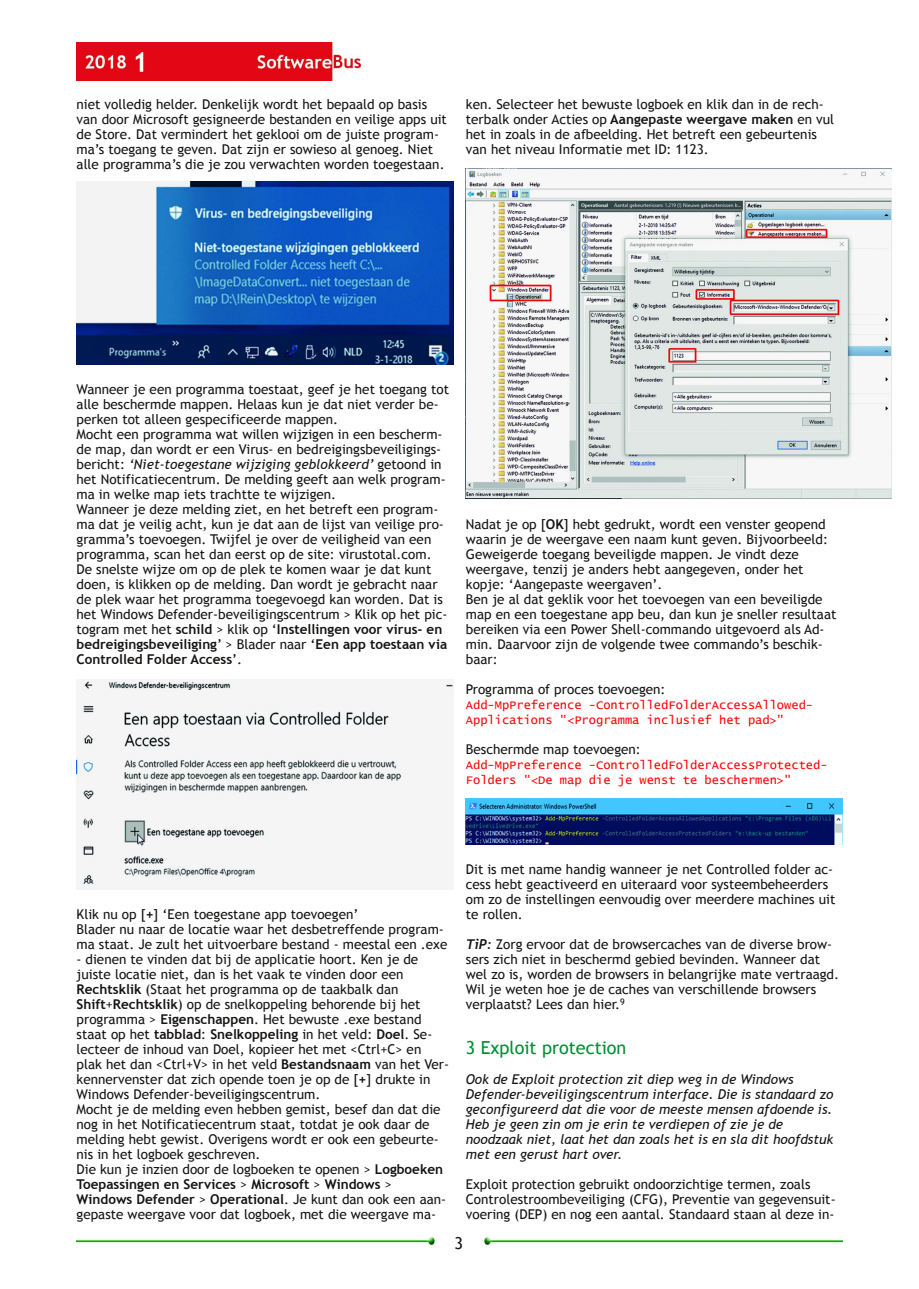
<style>
.page{position:relative;width:919px;height:1289px;background:#fff}
.page>*{position:absolute;margin:0;border:0;box-sizing:border-box;transform-origin:0 0}
.t1{font:18px "Trebuchet MS";color:#008f33}
.t2{font:16.5px "Trebuchet MS";color:#161413}
.t3{font:13.5px/15px "Trebuchet MS";color:#161413}
.t4{font:italic 13.5px/15px "Trebuchet MS";color:#161413}
.t5{font:12px/15px "Lucida Console";color:#f00}
.s1{font-weight:700}
.s2{font-style:italic}
.s3{font-family:"Trebuchet";font-weight:700;font-style:italic}
</style>
<div class="page">
<img style="left:77px;top:43px;width:283px;height:38px">
<img style="left:77px;top:1237px;width:358px;height:7px">
<img style="left:484px;top:1237px;width:358px;height:7px">
<img style="left:77px;top:182px;width:376px;height:182px">
<img style="left:77px;top:679px;width:376px;height:208px">
<img style="left:466px;top:169px;width:425px;height:329px">
<img style="left:466px;top:798px;width:376px;height:46px">
<p class="t3" style="left:77px;top:96px;width:372px">niet volledig helder. Denkelijk wordt het bepaald op basis van door Microsoft gesigneerde bestanden en veilige apps uit de Store. Dat vermindert het geklooi om de juiste program‐ ma’s toegang te geven. Dat zijn er sowieso al genoeg. Niet alle programma’s die je zou verwachten worden toegestaan.</p>
<p class="t3" style="left:466px;top:96px;width:370px">ken. Selecteer het bewuste logboek en klik dan in de rech‐ terbalk onder Acties op <span class="s1">Aangepaste weergave maken</span> en vul het in zoals in de afbeelding. Het betreft een gebeurtenis van het niveau Informatie met ID: 1123.</p>
<p class="t3" style="left:77px;top:381px;width:374px">Wanneer je een programma toestaat, geef je het toegang tot alle beschermde mappen. Helaas kun je dat niet verder be‐ perken tot alleen gespecificeerde mappen.<br>Mocht een programma wat willen wijzigen in een bescherm‐ de map, dan wordt er een Virus‐ en bedreigingsbeveiligings‐ bericht: <span class="s2">‘Niet‐toegestane wijziging geblokkeerd’</span> getoond in het Notificatiecentrum. De melding geeft aan welk program‐ ma in welke map iets trachtte te wijzigen.<br>Wanneer je deze melding ziet, en het betreft een program‐ ma dat je veilig acht, kun je dat aan de lijst van veilige pro‐ gramma’s toevoegen. Twijfel je over de veiligheid van een programma, scan het dan eerst op de site: virustotal.com.<br>De snelste wijze om op de plek te komen waar je dat kunt doen, is klikken op de melding. Dan wordt je gebracht naar de plek waar het programma toegevoegd kan worden. Dat is het Windows Defender‐beveiligingscentrum &gt; Klik op het pic‐ togram met het <span class="s1">schild</span> &gt; klik op ‘<span class="s1">Instellingen voor virus‐ en bedreigingsbeveiliging</span>’ &gt; Blader naar ‘<span class="s1">Een app toestaan via Controlled Folder Access</span>’.</p>
<p class="t3" style="left:466px;top:516px;width:372px">Nadat je op [<span class="s1">OK</span>] hebt gedrukt, wordt een venster geopend waarin je de weergave een naam kunt geven. Bijvoorbeeld:<br>Geweigerde toegang beveiligde mappen. Je vindt deze weergave, tenzij je anders hebt aangegeven, onder het kopje: ‘Aangepaste weergaven’.<br>Ben je al dat geklik voor het toevoegen van een beveiligde map en een toegestane app beu, dan kun je sneller resultaat bereiken via een Power Shell‐commando uitgevoerd als Ad‐ min. Daarvoor zijn de volgende twee commando’s beschik‐ baar:</p>
<p class="t3" style="left:466px;top:681px;width:201px">Programma of proces toevoegen:</p>
<p class="t5" style="left:466px;top:698px;width:349px">Add-MpPreference -ControlledFolderAccessAllowed-<br>Applications "&lt;Programma inclusief het pad&gt;"</p>
<p class="t3" style="left:466px;top:741px;width:176px">Beschermde map toevoegen:</p>
<p class="t5" style="left:466px;top:758px;width:363px">Add-MpPreference -ControlledFolderAccessProtected-<br>Folders "&lt;De map die je wenst te beschermen&gt;"</p>
<p class="t3" style="left:77px;top:906px;width:374px">Klik nu op [<span class="s1">+</span>] ‘Een toegestane app toevoegen’<br>Blader nu naar de locatie waar het desbetreffende program‐ ma staat. Je zult het uitvoerbare bestand ‐ meestal een .exe ‐ dienen te vinden dat bij de applicatie hoort. Ken je de juiste locatie niet, dan is het vaak te vinden door een <span class="s1">Rechtsklik</span> (Staat het programma op de taakbalk dan <span class="s1">Shift</span>+<span class="s1">Rechtsklik</span>) op de snelkoppeling behorende bij het programma &gt; <span class="s1">Eigenschappen</span>. Het bewuste .exe bestand staat op het <span class="s1">tabblad</span>: <span class="s1">Snelkoppeling</span> in het veld: <span class="s1">Doel</span>. Se‐ lecteer de inhoud van Doel, kopieer het met &lt;Ctrl+C&gt; en plak het dan &lt;Ctrl+V&gt; in het veld <span class="s1">Bestandsnaam</span> van het Ver‐ kennervenster dat zich opende toen je op de [<span class="s1">+</span>] drukte in Windows Defender‐beveiligingscentrum.<br>Mocht je de melding even hebben gemist, besef dan dat die nog in het Notificatiecentrum staat, totdat je ook daar de melding hebt gewist. Overigens wordt er ook een gebeurte‐ nis in het logboek geschreven.<br>Die kun je inzien door de logboeken te openen &gt; <span class="s1">Logboeken Toepassingen en Services</span> &gt; <span class="s1">Microsoft</span> &gt; <span class="s1">Windows</span> &gt; <span class="s1">Windows Defender</span> &gt; <span class="s1">Operational</span>. Je kunt dan ook een aan‐ gepaste weergave voor dat logboek, met die weergave ma‐</p>
<p class="t3" style="left:466px;top:861px;width:371px">Dit is met name handig wanneer je net Controlled folder ac‐ cess hebt geactiveerd en uiteraard voor systeembeheerders om zo de instellingen eenvoudig over meerdere machines uit te rollen.</p>
<p class="t3" style="left:466px;top:936px;width:375px"><span class="s3">TiP:</span> Zorg ervoor dat de browsercaches van de diverse brow‐ sers zich niet in beschermd gebied bevinden. Wanneer dat wel zo is, worden de browsers in belangrijke mate vertraagd.<br>Wil je weten hoe je de caches van verschillende browsers verplaatst? Lees dan hier.<sup>9</sup></p>
<h1 class="t1" style="left:466px;top:1037px;width:162px">3 Exploit protection</h1>
<p class="t4" style="left:466px;top:1071px;width:369px">Ook de Exploit protection zit diep weg in de Windows Defender‐beveiligingscentrum interface. Die is standaard zo geconfigureerd dat die voor de meeste mensen afdoende is.<br>Heb je geen zin om je erin te verdiepen of zie je de noodzaak niet, laat het dan zoals het is en sla dit hoofdstuk met een gerust hart over.</p>
<p class="t3" style="left:466px;top:1176px;width:371px">Exploit protection gebruikt ondoorzichtige termen, zoals<br>Controlestroombeveiliging (CFG), Preventie van gegevensuit‐ voering (DEP) en nog een aantal. Standaard staan al deze in‐</p>
<p class="t2" style="left:454px;top:1233px;width:10px">3</p>
</div>
